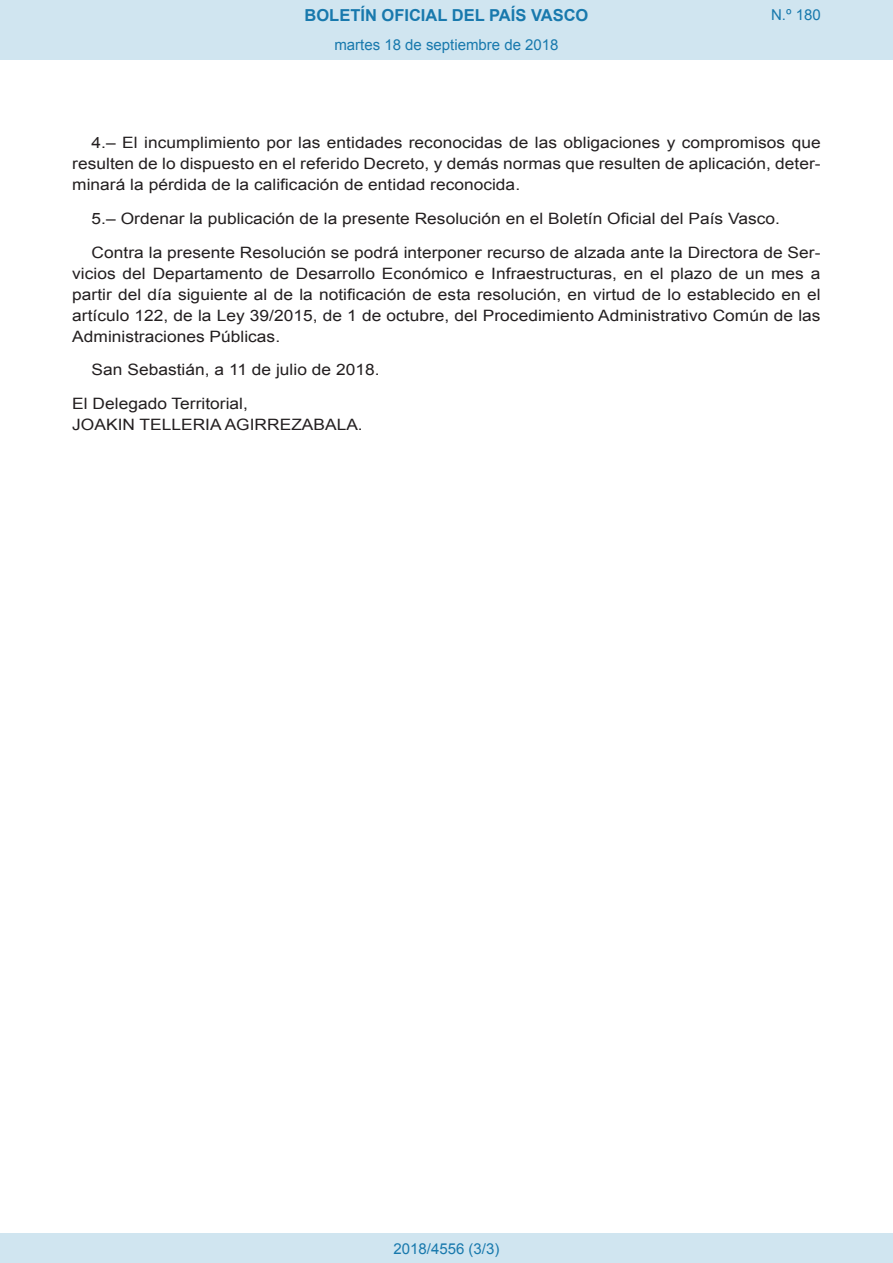
<style>
.page{position:relative;width:893px;height:1263px;background:#fff}
.page>*{position:absolute;margin:0;border:0;box-sizing:border-box;transform-origin:0 0}
.t1{font:700 16.5px "Arial";color:#1879ad}
.BOPVDetalle{font:15.6px/21px "Arial";color:#231f20;text-align:justify;scale:1.11 1}
.BOPVFirmaLugFec{font:15.6px "Arial";color:#231f20;scale:1.11 1}
.BOPVFirmaNombre{font:15.6px "Arial";color:#231f20;scale:1.11 1}
.BOPVFirmaPuesto{font:15.6px "Arial";color:#231f20;scale:1.11 1}
.Paginacion_Centro{font:15px "Arial";color:#1879ad}
</style>
<div class="page">
<div style="left:0;top:0;width:893px;height:60px;background:#d0e5f0"></div>
<div style="left:0;top:1233px;width:893px;height:30px;background:#d0e5f0"></div>
<p class="t1" style="left:305px;top:4px;width:285px">BOLETÍN OFICIAL DEL PAÍS VASCO</p>
<p class="Paginacion_Centro" style="left:334px;top:35px;width:226px">martes 18 de septiembre de 2018</p>
<p class="Paginacion_Centro" style="left:771px;top:5px;width:51px">N.º 180</p>
<p class="BOPVDetalle" style="left:72px;top:132px;width:676px;text-indent:19px">4.– El incumplimiento por las entidades reconocidas de las obligaciones y compromisos que resulten de lo dispuesto en el referido Decreto, y demás normas que resulten de aplicación, deter&shy;minará la pérdida de la calificación de entidad reconocida.</p>
<p class="BOPVDetalle" style="left:92px;top:208px;width:622px">5.– Ordenar la publicación de la presente Resolución en el Boletín Oficial del País Vasco.</p>
<p class="BOPVDetalle" style="left:72px;top:242px;width:676px;text-indent:19px">Contra la presente Resolución se podrá interponer recurso de alzada ante la Directora de Ser&shy;vicios del Departamento de Desarrollo Económico e Infraestructuras, en el plazo de un mes a partir del día siguiente al de la notificación de esta resolución, en virtud de lo establecido en el artículo 122, de la Ley 39/2015, de 1 de octubre, del Procedimiento Administrativo Común de las Administraciones Públicas.</p>
<p class="BOPVFirmaLugFec" style="left:92px;top:360px;width:261px">San Sebastián, a 11 de julio de 2018.</p>
<p class="BOPVFirmaPuesto" style="left:72px;top:393px;width:160px">El Delegado Territorial,</p>
<p class="BOPVFirmaNombre" style="left:72px;top:414px;width:263px">JOAKIN TELLERIA AGIRREZABALA.</p>
<p class="Paginacion_Centro" style="left:393px;top:1238px;width:107px">2018/4556 (3/3)</p>
</div>
